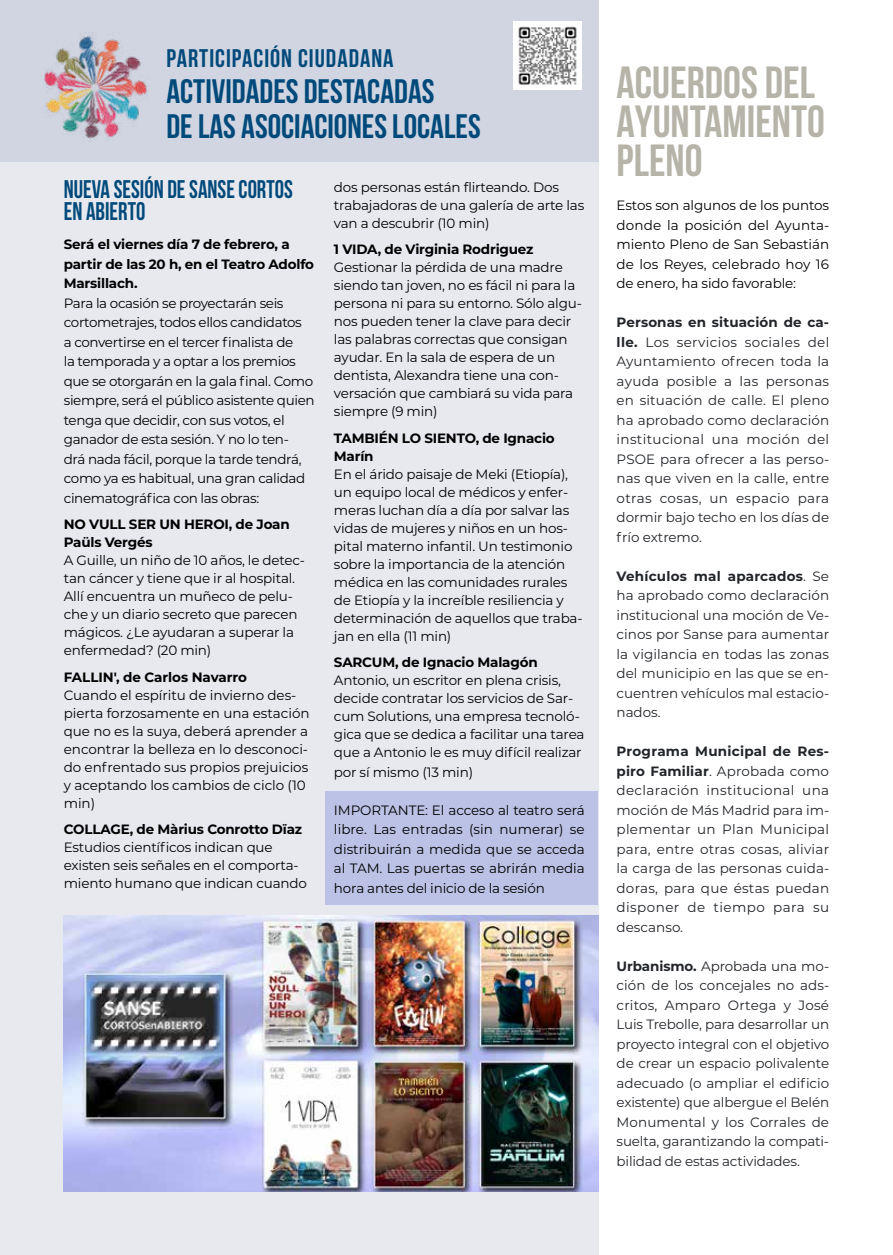
<style>
.page{position:relative;width:893px;height:1255px;background:#fff}
.page>*{position:absolute;margin:0;border:0;box-sizing:border-box;transform-origin:0 0}
.t1{font:700 45px/39px "Bebas Neue";color:#b6b4a8}
.t2{font:700 33.9px/35.5px "Bebas Neue";color:#004a7b}
.t3{font:25.5px/22.5px "Bebas Neue";color:#004a7b;scale:.92 1}
.t4{font:25.5px "Bebas Neue";letter-spacing:.04em;color:#004a7b}
.t5{font:13.5px/18px "Montserrat";letter-spacing:-.015em;color:#000}
.t6{font:13.5px/19.5px "Montserrat";letter-spacing:-.005em;color:#212429;text-align:justify}
.t7{font:700 13.5px/19.5px "Montserrat";letter-spacing:-.015em;color:#000}
.s1{font-weight:700}
</style>
<div class="page">
<div style="left:0;top:111px;width:598px;height:1143px;background:#e8e9ef"></div>
<div style="left:0;top:0;width:598px;height:161px;background:#d1d4e1"></div>
<img style="left:44px;top:32px;width:104px;height:107px">
<div style="left:325px;top:791px;width:273px;height:113px;background:#bcc2e5"></div>
<img style="left:513px;top:21px;width:69px;height:69px">
<img style="left:64px;top:915px;width:534px;height:276px">
<hr style="left:892px;top:0;width:1px;height:1254px;background:#e2007a">
<h3 class="t4" style="left:166px;top:44px;width:229px">PARTICIPACIÓN CIUDADANA</h3>
<h2 class="t2" style="left:166px;top:73px;width:316px">ACTIVIDADES DESTACADAS<br>DE LAS ASOCIACIONES LOCALES</h2>
<h3 class="t3" style="left:64px;top:177px;width:250px">NUEVA SESIÓN DE SANSE CORTOS<br>EN ABIERTO</h3>
<p class="t7" style="left:64px;top:234px;width:252px">Será el viernes día 7 de febrero, a partir de las 20 h, en el Teatro Adolfo<br>Marsillach.</p>
<p class="t5" style="left:64px;top:292px;width:252px;line-height:19.5px">Para la ocasión se proyectarán seis cortometrajes, todos ellos candidatos<br>a convertirse en el tercer finalista de<br>la temporada y a optar a los premios que se otorgarán en la gala final. Como siempre, será el público asistente quien tenga que decidir, con sus votos, el ganador de esta sesión. Y no lo ten-<br>drá nada fácil, porque la tarde tendrá, como ya es habitual, una gran calidad cinematográfica con las obras:</p>
<p class="t7" style="left:64px;top:514px;width:227px;line-height:18px">NO VULL SER UN HEROI, de Joan<br>Paüls Vergés</p>
<p class="t5" style="left:64px;top:551px;width:243px">A Guille, un niño de 10 años, le detec&shy;tan cáncer y tiene que ir al hospital.<br>Allí encuentra un muñeco de pelu&shy;che y un diario secreto que parecen mágicos. ¿Le ayudaran a superar la enfermedad? (20 min)</p>
<p class="t7" style="left:64px;top:666px;width:185px">FALLIN', de Carlos Navarro</p>
<p class="t5" style="left:64px;top:685px;width:247px">Cuando el espíritu de invierno des&shy;pierta forzosamente en una estación que no es la suya, deberá aprender a encontrar la belleza en lo desconoci&shy;do enfrentado sus propios prejuicios y aceptando los cambios de ciclo (10 min)</p>
<p class="t7" style="left:64px;top:819px;width:240px">COLLAGE, de Màrius Conrotto Dïaz</p>
<p class="t5" style="left:64px;top:838px;width:245px">Estudios científicos indican que existen seis señales en el comporta&shy;miento humano que indican cuando</p>
<p class="t5" style="left:334px;top:177px;width:252px">dos personas están flirteando. Dos trabajadoras de una galería de arte las van a descubrir (10 min)</p>
<p class="t7" style="left:334px;top:239px;width:201px">1 VIDA, de Virginia Rodriguez</p>
<p class="t5" style="left:334px;top:258px;width:249px">Gestionar la pérdida de una madre siendo tan joven, no es fácil ni para la persona ni para su entorno. Sólo algu&shy;nos pueden tener la clave para decir las palabras correctas que consigan ayudar. En la sala de espera de un dentista, Alexandra tiene una con&shy;versación que cambiará su vida para siempre (9 min)</p>
<p class="t7" style="left:334px;top:428px;width:222px;line-height:18px">TAMBIÉN LO SIENTO, de Ignacio<br>Marín</p>
<p class="t5" style="left:334px;top:464px;width:250px">En el árido paisaje de Meki (Etiopía), un equipo local de médicos y enfer&shy;meras luchan día a día por salvar las vidas de mujeres y niños en un hos&shy;pital materno infantil. Un testimonio sobre la importancia de la atención médica en las comunidades rurales de Etiopía y la increíble resiliencia y determinación de aquellos que traba&shy;jan en ella (11 min)</p>
<p class="t7" style="left:334px;top:652px;width:205px">SARCUM, de Ignacio Malagón</p>
<p class="t5" style="left:334px;top:671px;width:252px">Antonio, un escritor en plena crisis, decide contratar los servicios de Sar&shy;cum Solutions, una empresa tecnoló&shy;gica que se dedica a facilitar una tarea que a Antonio le es muy difícil realizar</p>
<p class="t5" style="left:334px;top:762px;width:141px">por sí mismo (13 min)</p>
<p class="t5" style="left:334px;top:799px;width:252px;line-height:19.5px;text-align:justify">IMPORTANTE: El acceso al teatro será libre. Las entradas (sin numerar) se distribuirán a medida que se acceda al TAM. Las puertas se abrirán media hora antes del inicio de la sesión</p>
<h1 class="t1" style="left:617px;top:62px;width:210px">ACUERDOS DEL<br>AYUNTAMIENTO<br>PLENO</h1>
<p class="t5" style="left:617px;top:195px;width:214px;line-height:19.5px;text-align:justify">Estos son algunos de los puntos donde la posición del Ayunta&shy;miento Pleno de San Sebastián de los Reyes, celebrado hoy 16 de enero, ha sido favorable:</p>
<p class="t6" style="left:617px;top:312px;width:214px"><span class="s1">Personas en situación de ca&shy;lle.</span> Los servicios sociales del Ayuntamiento ofrecen toda la ayuda posible a las personas en situación de calle. El pleno ha aprobado como declaración institucional una moción del PSOE para ofrecer a las perso&shy;nas que viven en la calle, entre otras cosas, un espacio para dormir bajo techo en los días de frío extremo.</p>
<p class="t6" style="left:617px;top:565px;width:214px"><span class="s1">Vehículos mal aparcados</span>. Se ha aprobado como declaración institucional una moción de Ve&shy;cinos por Sanse para aumentar la vigilancia en todas las zonas del municipio en las que se en&shy;cuentren vehículos mal estacio&shy;nados.</p>
<p class="t6" style="left:617px;top:741px;width:214px"><span class="s1">Programa Municipal de Res&shy;piro Familiar</span>. Aprobada como declaración institucional una moción de Más Madrid para im&shy;plementar un Plan Municipal para, entre otras cosas, aliviar la carga de las personas cuida&shy;doras, para que éstas puedan disponer de tiempo para su descanso.</p>
<p class="t6" style="left:617px;top:955px;width:214px"><span class="s1">Urbanismo.</span> Aprobada una mo&shy;ción de los concejales no ads&shy;critos, Amparo Ortega y José Luis Trebolle, para desarrollar un proyecto integral con el objetivo de crear un espacio polivalente adecuado (o ampliar el edificio existente) que albergue el Belén Monumental y los Corrales de suelta, garantizando la compati&shy;bilidad de estas actividades.</p>
</div>
